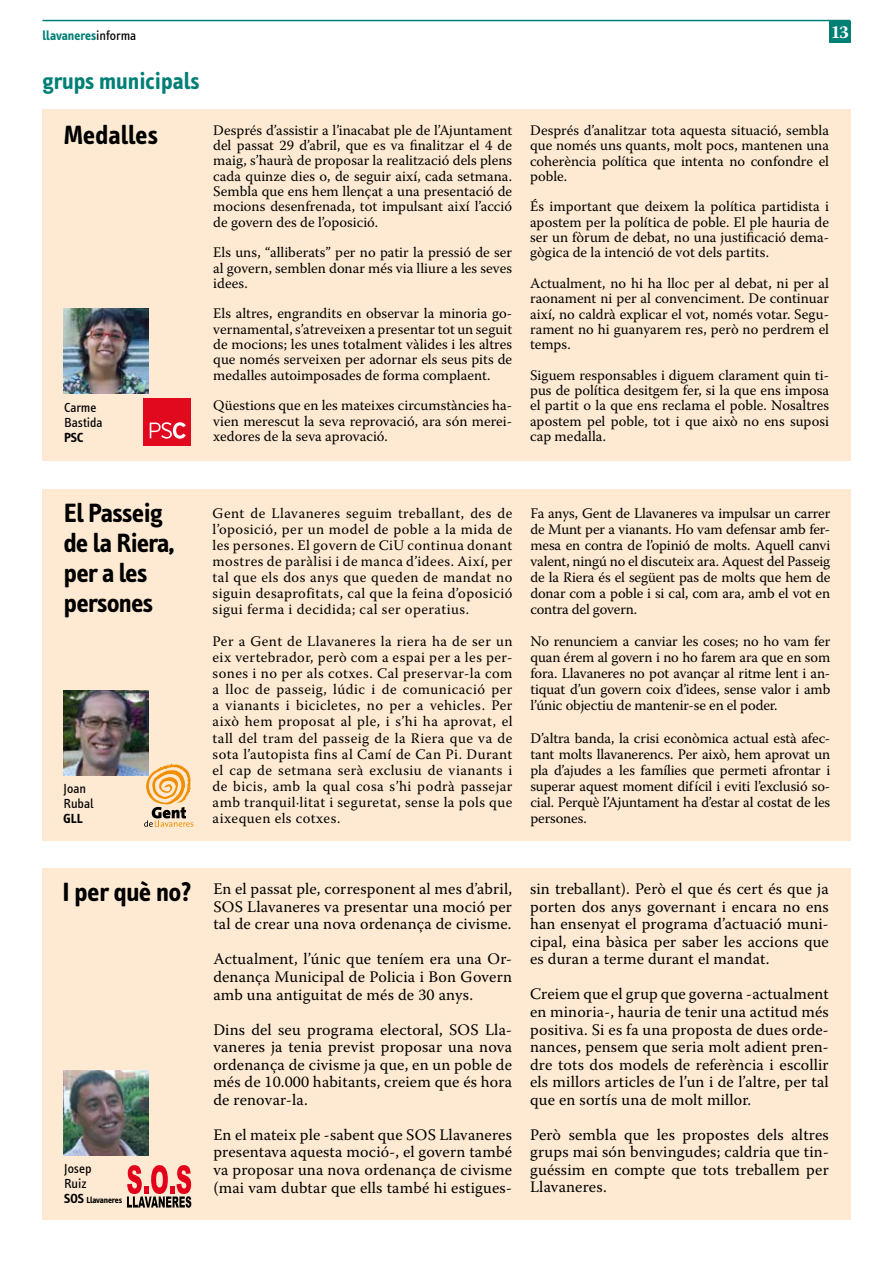
<style>
.page{position:relative;width:893px;height:1263px;background:#fff}
.page>*{position:absolute;margin:0;border:0;box-sizing:border-box;transform-origin:0 0}
.t1{font:700 27px/30px "Info Text";letter-spacing:-.02em;color:#000}
.t2{font:700 27px "Info Text";color:#000}
.t3{font:700 24px "Info Text";color:#007f75}
.t4{font:700 18px "Warnock Pro";color:#fff}
.t5{font:16.05px/17.5px "Warnock Pro";letter-spacing:.01em;color:#000;text-align:justify}
.t6{font:14.55px/16px "Warnock Pro";color:#000;text-align:justify}
.t7{font:13.5px/15px "Info Text";color:#000}
.t8{font:700 13.5px "Info Text";color:#007f75}
.t9{font:700 13.5px "Info Text";color:#000}
.t10{font:700 9px "Info Text";letter-spacing:-.02em;color:#000}
.s1{font-weight:400;color:#000}
.s2{font-size:13.5px}
</style>
<div class="page">
<div style="left:43px;top:868px;width:808px;height:351px;background:#feead2"></div>
<svg style="left:127px;top:1165px;width:64px;height:43px"></svg>
<div style="left:43px;top:110px;width:808px;height:351px;background:#feead2"></div>
<div style="left:144px;top:398px;width:47px;height:47px;background:#e0091d"></div>
<svg style="left:150px;top:422px;width:36px;height:17px"></svg>
<div style="left:43px;top:490px;width:808px;height:351px;background:#feead2"></div>
<svg style="left:144px;top:763px;width:49px;height:64px"></svg>
<img style="left:63px;top:309px;width:86px;height:85px">
<img style="left:63px;top:690px;width:85px;height:85px">
<img style="left:63px;top:1070px;width:86px;height:86px">
<hr style="left:43px;top:20px;width:807px;height:1px;background:#007f75">
<div style="left:829px;top:21px;width:21px;height:22px;background:#007f75"></div>
<p class="t8" style="left:43px;top:28px;width:95px">llavaneres<span class="s1">informa</span></p>
<p class="t4" style="left:831px;top:21px;width:20px">13</p>
<h2 class="t3" style="left:43px;top:67px;width:159px">grups municipals</h2>
<h1 class="t2" style="left:64px;top:120px;width:96px">Medalles</h1>
<p class="t6" style="left:213px;top:122px;width:300px;line-height:15.3px">Després d’assistir a l’inacabat ple de l’Ajuntament del passat 29 d’abril, que es va finalitzar el 4 de maig, s’haurà de proposar la realització dels plens cada quinze dies o, de seguir així, cada setmana.<br>Sembla que ens hem llençat a una presentació de mocions desenfrenada, tot impulsant així l’acció de govern des de l’oposició.</p>
<p class="t6" style="left:213px;top:245px;width:300px;line-height:15.3px">Els uns, “alliberats” per no patir la pressió de ser al govern, semblen donar més via lliure a les seves idees.</p>
<p class="t6" style="left:213px;top:306px;width:300px;line-height:15.3px">Els altres, engrandits en observar la minoria go&shy;vernamental, s’atreveixen a presentar tot un seguit de mocions; les unes totalment vàlides i les altres que només serveixen per adornar els seus pits de medalles autoimposades de forma complaent.</p>
<p class="t6" style="left:213px;top:398px;width:300px;line-height:15.3px">Qüestions que en les mateixes circumstàncies ha&shy;vien merescut la seva reprovació, ara són merei&shy;xedores de la seva aprovació.</p>
<p class="t7" style="left:64px;top:400px;width:40px">Carme<br>Bastida</p>
<p class="t9" style="left:64px;top:430px;width:21px">PSC</p>
<p class="t6" style="left:530px;top:122px;width:300px;line-height:15.3px">Després d’analitzar tota aquesta situació, sembla que només uns quants, molt pocs, mantenen una coherència política que intenta no confondre el poble.</p>
<p class="t6" style="left:530px;top:199px;width:300px;line-height:15.3px">És important que deixem la política partidista i apostem per la política de poble. El ple hauria de ser un fòrum de debat, no una justificació dema&shy;gògica de la intenció de vot dels partits.</p>
<p class="t6" style="left:530px;top:275px;width:300px;line-height:15.3px">Actualment, no hi ha lloc per al debat, ni per al raonament ni per al convenciment. De continuar així, no caldrà explicar el vot, només votar. Segu&shy;rament no hi guanyarem res, però no perdrem el temps.</p>
<p class="t6" style="left:530px;top:367px;width:300px;line-height:15.3px">Siguem responsables i diguem clarament quin ti&shy;pus de política desitgem fer, si la que ens imposa el partit o la que ens reclama el poble. Nosaltres apostem pel poble, tot i que això no ens suposi cap medalla.</p>
<h1 class="t1" style="left:64px;top:498px;width:112px">El Passeig de la Riera, per a les persones</h1>
<p class="t7" style="left:64px;top:781px;width:32px">Joan<br>Rubal</p>
<p class="t9" style="left:64px;top:811px;width:21px">GLL</p>
<h1 class="t1" style="left:62px;top:877px;width:130px">I per què no?</h1>
<p class="t7" style="left:64px;top:1161px;width:29px">Josep<br>Ruiz</p>
<p class="t10" style="left:64px;top:1195px;width:60px"><span class="s2">SOS</span> Llavaneres</p>
<p class="t6" style="left:213px;top:505px;width:301px">Gent de Llavaneres seguim treballant, des de l’oposició, per un model de poble a la mida de les persones. El govern de CiU continua donant mostres de paràlisi i de manca d’idees. Així, per tal que els dos anys que queden de mandat no siguin desaprofitats, cal que la feina d’oposició sigui ferma i decidida; cal ser operatius.</p>
<p class="t6" style="left:213px;top:633px;width:301px">Per a Gent de Llavaneres la riera ha de ser un eix vertebrador, però com a espai per a les per&shy;sones i no per als cotxes. Cal preservar-la com a lloc de passeig, lúdic i de comunicació per a vianants i bicicletes, no per a vehicles. Per això hem proposat al ple, i s’hi ha aprovat, el tall del tram del passeig de la Riera que va de sota l’autopista fins al Camí de Can Pi. Durant el cap de setmana serà exclusiu de vianants i de bicis, amb la qual cosa s’hi podrà passejar amb tranquil·litat i seguretat, sense la pols que aixequen els cotxes.</p>
<p class="t6" style="left:530px;top:505px;width:301px">Fa anys, Gent de Llavaneres va impulsar un carrer de Munt per a vianants. Ho vam defensar amb fer&shy;mesa en contra de l’opinió de molts. Aquell canvi valent, ningú no el discuteix ara. Aquest del Passeig de la Riera és el següent pas de molts que hem de donar com a poble i si cal, com ara, amb el vot en contra del govern.</p>
<p class="t6" style="left:530px;top:633px;width:301px">No renunciem a canviar les coses; no ho vam fer quan érem al govern i no ho farem ara que en som fora. Llavaneres no pot avançar al ritme lent i an&shy;tiquat d’un govern coix d’idees, sense valor i amb l’únic objectiu de mantenir-se en el poder.</p>
<p class="t6" style="left:530px;top:729px;width:301px">D’altra banda, la crisi econòmica actual està afec&shy;tant molts llavanerencs. Per això, hem aprovat un pla d’ajudes a les famílies que permeti afrontar i superar aquest moment difícil i eviti l’exclusió so&shy;cial. Perquè l’Ajuntament ha d’estar al costat de les persones.</p>
<p class="t5" style="left:213px;top:880px;width:300px">En el passat ple, corresponent al mes d’abril, SOS Llavaneres va presentar una moció per tal de crear una nova ordenança de civisme.</p>
<p class="t5" style="left:213px;top:950px;width:300px">Actualment, l’únic que teníem era una Or&shy;denança Municipal de Policia i Bon Govern amb una antiguitat de més de 30 anys.</p>
<p class="t5" style="left:213px;top:1020px;width:300px">Dins del seu programa electoral, SOS Lla&shy;vaneres ja tenia previst proposar una nova ordenança de civisme ja que, en un poble de més de 10.000 habitants, creiem que és hora de renovar-la.</p>
<p class="t5" style="left:213px;top:1125px;width:300px">En el mateix ple -sabent que SOS Llavaneres presentava aquesta moció-, el govern també va proposar una nova ordenança de civisme (mai vam dubtar que ells també hi estigues-</p>
<p class="t5" style="left:530px;top:880px;width:300px">sin treballant). Però el que és cert és que ja porten dos anys governant i encara no ens han ensenyat el programa d’actuació muni&shy;cipal, eina bàsica per saber les accions que es duran a terme durant el mandat.</p>
<p class="t5" style="left:530px;top:985px;width:300px">Creiem que el grup que governa -actualment en minoria-, hauria de tenir una actitud més positiva. Si es fa una proposta de dues orde&shy;nances, pensem que seria molt adient pren&shy;dre tots dos models de referència i escollir els millors articles de l’un i de l’altre, per tal que en sortís una de molt millor.</p>
<p class="t5" style="left:530px;top:1125px;width:300px">Però sembla que les propostes dels altres grups mai són benvingudes; caldria que tin&shy;guéssim en compte que tots treballem per Llavaneres.</p>
</div>
